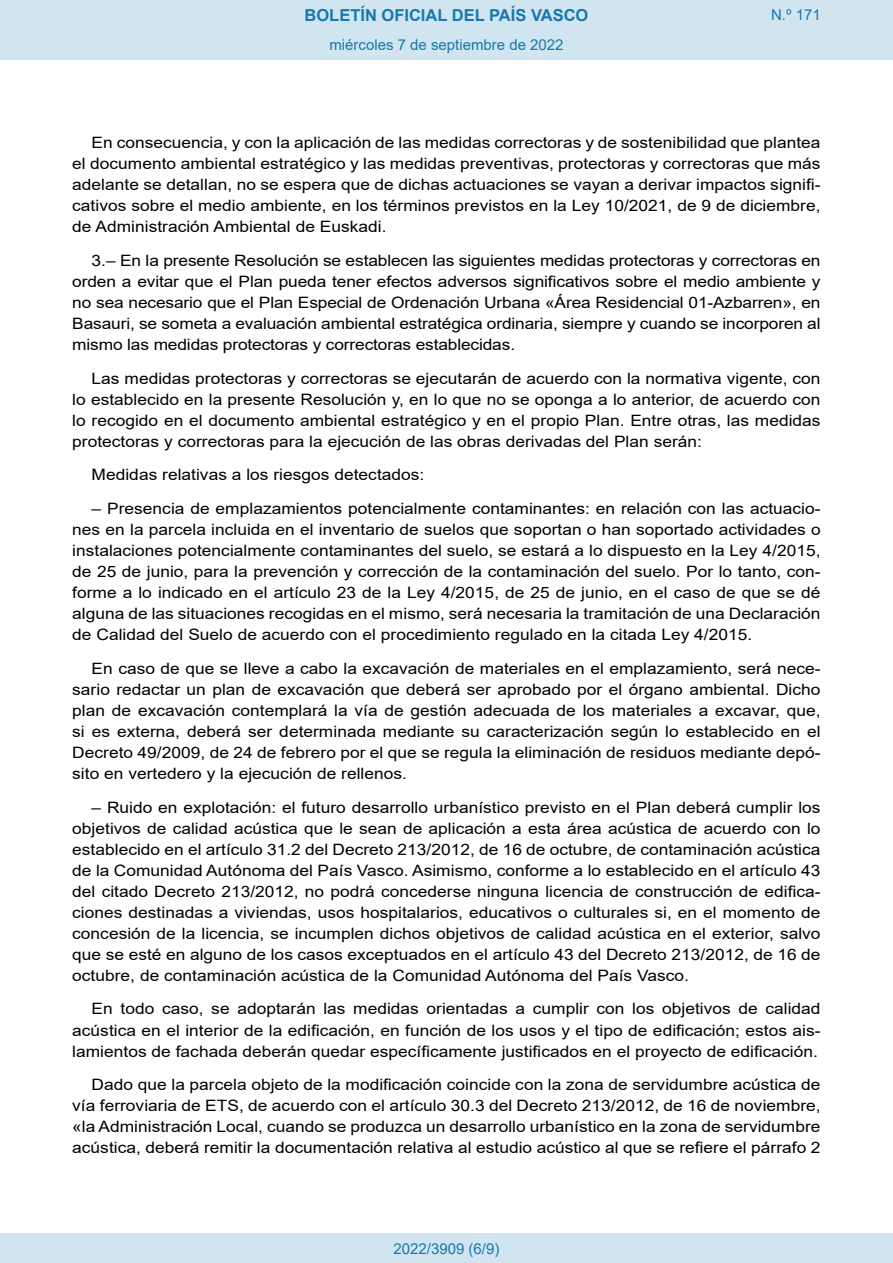
<style>
.page{position:relative;width:893px;height:1263px;background:#fff}
.page>*{position:absolute;margin:0;border:0;box-sizing:border-box;transform-origin:0 0}
.t1{font:700 16.5px "Arial";color:#1879ad}
.BOPVDetalle{font:15.6px/21px "Arial";color:#000;text-align:justify;scale:1.11 1}
.Paginacion_Centro{font:15px "Arial";color:#1879ad}
</style>
<div class="page">
<div style="left:0;top:0;width:893px;height:60px;background:#d0e5f0"></div>
<div style="left:0;top:1233px;width:893px;height:30px;background:#d0e5f0"></div>
<p class="t1" style="left:305px;top:3px;width:285px">BOLETÍN OFICIAL DEL PAÍS VASCO</p>
<p class="Paginacion_Centro" style="left:329px;top:35px;width:236px">miércoles 7 de septiembre de 2022</p>
<p class="Paginacion_Centro" style="left:771px;top:5px;width:51px">N.º 171</p>
<p class="BOPVDetalle" style="left:72px;top:132px;width:676px;text-indent:19px">En consecuencia, y con la aplicación de las medidas correctoras y de sostenibilidad que plantea el documento ambiental estratégico y las medidas preventivas, protectoras y correctoras que más adelante se detallan, no se espera que de dichas actuaciones se vayan a derivar impactos signifi&shy;cativos sobre el medio ambiente, en los términos previstos en la Ley 10/2021, de 9 de diciembre, de Administración Ambiental de Euskadi.</p>
<p class="BOPVDetalle" style="left:72px;top:250px;width:676px;text-indent:19px">3.– En la presente Resolución se establecen las siguientes medidas protectoras y correctoras en orden a evitar que el Plan pueda tener efectos adversos significativos sobre el medio ambiente y no sea necesario que el Plan Especial de Ordenación Urbana «Área Residencial 01-Azbarren», en Basauri, se someta a evaluación ambiental estratégica ordinaria, siempre y cuando se incorporen al mismo las medidas protectoras y correctoras establecidas.</p>
<p class="BOPVDetalle" style="left:72px;top:368px;width:676px;text-indent:19px">Las medidas protectoras y correctoras se ejecutarán de acuerdo con la normativa vigente, con lo establecido en la presente Resolución y, en lo que no se oponga a lo anterior, de acuerdo con lo recogido en el documento ambiental estratégico y en el propio Plan. Entre otras, las medidas protectoras y correctoras para la ejecución de las obras derivadas del Plan serán:</p>
<p class="BOPVDetalle" style="left:92px;top:464px;width:301px">Medidas relativas a los riesgos detectados:</p>
<p class="BOPVDetalle" style="left:72px;top:498px;width:676px;text-indent:19px">– Presencia de emplazamientos potencialmente contaminantes: en relación con las actuacio&shy;nes en la parcela incluida en el inventario de suelos que soportan o han soportado actividades o instalaciones potencialmente contaminantes del suelo, se estará a lo dispuesto en la Ley 4/2015, de 25 de junio, para la prevención y corrección de la contaminación del suelo. Por lo tanto, con&shy;forme a lo indicado en el artículo 23 de la Ley 4/2015, de 25 de junio, en el caso de que se dé alguna de las situaciones recogidas en el mismo, será necesaria la tramitación de una Declaración de Calidad del Suelo de acuerdo con el procedimiento regulado en la citada Ley 4/2015.</p>
<p class="BOPVDetalle" style="left:72px;top:658px;width:676px;text-indent:19px">En caso de que se lleve a cabo la excavación de materiales en el emplazamiento, será nece&shy;sario redactar un plan de excavación que deberá ser aprobado por el órgano ambiental. Dicho plan de excavación contemplará la vía de gestión adecuada de los materiales a excavar, que, si es externa, deberá ser determinada mediante su caracterización según lo establecido en el Decreto 49/2009, de 24 de febrero por el que se regula la eliminación de residuos mediante depó&shy;sito en vertedero y la ejecución de rellenos.</p>
<p class="BOPVDetalle" style="left:72px;top:797px;width:676px;text-indent:19px">– Ruido en explotación: el futuro desarrollo urbanístico previsto en el Plan deberá cumplir los objetivos de calidad acústica que le sean de aplicación a esta área acústica de acuerdo con lo establecido en el artículo 31.2 del Decreto 213/2012, de 16 de octubre, de contaminación acústica de la Comunidad Autónoma del País Vasco. Asimismo, conforme a lo establecido en el artículo 43 del citado Decreto 213/2012, no podrá concederse ninguna licencia de construcción de edifica&shy;ciones destinadas a viviendas, usos hospitalarios, educativos o culturales si, en el momento de concesión de la licencia, se incumplen dichos objetivos de calidad acústica en el exterior, salvo que se esté en alguno de los casos exceptuados en el artículo 43 del Decreto 213/2012, de 16 de octubre, de contaminación acústica de la Comunidad Autónoma del País Vasco.</p>
<p class="BOPVDetalle" style="left:72px;top:998px;width:676px;text-indent:19px">En todo caso, se adoptarán las medidas orientadas a cumplir con los objetivos de calidad acústica en el interior de la edificación, en función de los usos y el tipo de edificación; estos ais&shy;lamientos de fachada deberán quedar específicamente justificados en el proyecto de edificación.</p>
<p class="BOPVDetalle" style="left:72px;top:1074px;width:676px;text-indent:19px">Dado que la parcela objeto de la modificación coincide con la zona de servidumbre acústica de vía ferroviaria de ETS, de acuerdo con el artículo 30.3 del Decreto 213/2012, de 16 de noviembre, «la Administración Local, cuando se produzca un desarrollo urbanístico en la zona de servidumbre acústica, deberá remitir la documentación relativa al estudio acústico al que se refiere el párrafo 2</p>
<p class="Paginacion_Centro" style="left:393px;top:1238px;width:107px">2022/3909 (6/9)</p>
</div>
